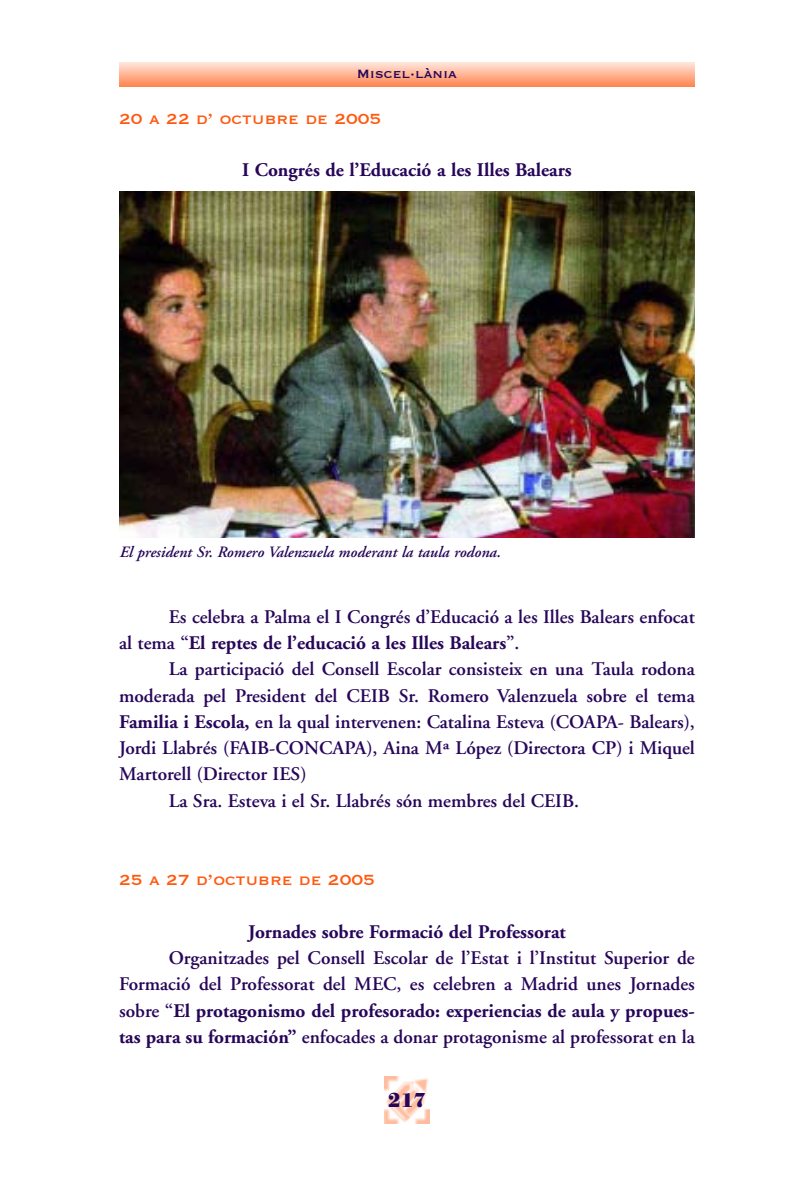
<style>
.page{position:relative;width:794px;height:1191px;background:#fff}
.page>*{position:absolute;margin:0;border:0;box-sizing:border-box;transform-origin:0 0}
.t1{font:700 21px "Bodoni Antiqua T";color:#27065a}
.t2{font:600 19.25px/26.2px "Adobe Garamond";color:#27065a}
.t3{font:700 19.25px "Adobe Garamond";color:#27065a}
.t4{font:19.25px "Copperplate";color:#ff590f}
.t5{font:italic 600 15.75px "Adobe Garamond";color:#27065a}
.t6{font:15.75px "Copperplate";color:#27065a}
.s1{font-weight:700}
</style>
<div class="page">
<hr style="left:119px;top:87px;width:575px;height:1px;background:#ff611b">
<hr style="left:119px;top:86px;width:575px;height:1px;background:#ff6723">
<hr style="left:119px;top:85px;width:575px;height:1px;background:#ff6c2a">
<hr style="left:119px;top:84px;width:575px;height:1px;background:#ff7132">
<hr style="left:119px;top:83px;width:575px;height:1px;background:#ff773a">
<hr style="left:119px;top:82px;width:575px;height:1px;background:#ff7c41">
<hr style="left:119px;top:81px;width:575px;height:1px;background:#ff8149">
<hr style="left:119px;top:80px;width:575px;height:1px;background:#ff8751">
<hr style="left:119px;top:79px;width:575px;height:1px;background:#ff8b57">
<hr style="left:119px;top:78px;width:575px;height:1px;background:#ff915f">
<hr style="left:119px;top:77px;width:575px;height:1px;background:#ff9668">
<hr style="left:119px;top:76px;width:575px;height:1px;background:#ff9c6f">
<hr style="left:119px;top:75px;width:575px;height:1px;background:#ffa176">
<hr style="left:119px;top:74px;width:575px;height:1px;background:#ffa67e">
<hr style="left:119px;top:73px;width:575px;height:1px;background:#ffac86">
<hr style="left:119px;top:72px;width:575px;height:1px;background:#ffb08d">
<hr style="left:119px;top:71px;width:575px;height:1px;background:#ffb695">
<hr style="left:119px;top:70px;width:575px;height:1px;background:#ffbc9d">
<hr style="left:119px;top:69px;width:575px;height:1px;background:#ffc0a4">
<hr style="left:119px;top:68px;width:575px;height:1px;background:#ffc6ac">
<hr style="left:119px;top:67px;width:575px;height:1px;background:#ffcbb4">
<hr style="left:119px;top:66px;width:575px;height:1px;background:#ffd1bc">
<hr style="left:119px;top:65px;width:575px;height:1px;background:#ffd6c3">
<hr style="left:119px;top:64px;width:575px;height:1px;background:#ffdbcb">
<hr style="left:119px;top:63px;width:575px;height:1px;background:#ffe1d3">
<hr style="left:119px;top:62px;width:575px;height:1px;background:#ffe6db">
<img style="left:384px;top:1076px;width:45px;height:47px">
<img style="left:119px;top:191px;width:575px;height:347px">
<p class="t6" style="left:357px;top:64px;width:102px">Miscel·lània</p>
<p class="t4" style="left:119px;top:106px;width:264px">20 a 22 d’ octubre de 2005</p>
<p class="t3" style="left:242px;top:163px;width:331px">I Congrés de l’Educació a les Illes Balears</p>
<p class="t5" style="left:119px;top:546px;width:383px">El president Sr. Romero Valenzuela moderant la taula rodona.</p>
<p class="t2" style="left:119px;top:605px;width:577px;text-indent:50px">Es celebra a Palma el I Congrés d’Educació a les Illes Balears enfocat al tema “<span class="s1">El reptes de l’educació a les Illes Balears</span>”.</p>
<p class="t2" style="left:169px;top:658px;width:528px">La participació del Consell Escolar consisteix en una Taula rodona</p>
<p class="t2" style="left:119px;top:684px;width:577px">moderada pel President del CEIB Sr. Romero Valenzuela sobre el tema</p>
<p class="t2" style="left:119px;top:710px;width:577px"><span class="s1">Familia i Escola,</span> en la qual intervenen: Catalina Esteva (COAPA- Balears),</p>
<p class="t2" style="left:119px;top:736px;width:577px">Jordi Llabrés (FAIB-CONCAPA), Aina Mª López (Directora CP) i Miquel</p>
<p class="t2" style="left:119px;top:763px;width:189px">Martorell (Director IES)</p>
<p class="t2" style="left:169px;top:789px;width:412px">La Sra. Esteva i el Sr. Llabrés són membres del CEIB.</p>
<p class="t4" style="left:119px;top:867px;width:257px">25 a 27 d’octubre de 2005</p>
<p class="t3" style="left:248px;top:924px;width:319px">Jornades sobre Formació del Professorat</p>
<p class="t2" style="left:119px;top:946px;width:577px;text-align:justify;text-indent:50px">Organitzades pel Consell Escolar de l’Estat i l’Institut Superior de Formació del Professorat del MEC, es celebren a Madrid unes Jornades sobre “<span class="s1">El protagonismo del profesorado: experiencias de aula y propues&shy;tas para su formación”</span> enfocades a donar protagonisme al professorat en la</p>
<p class="t1" style="left:388px;top:1087px;width:39px">217</p>
</div>
